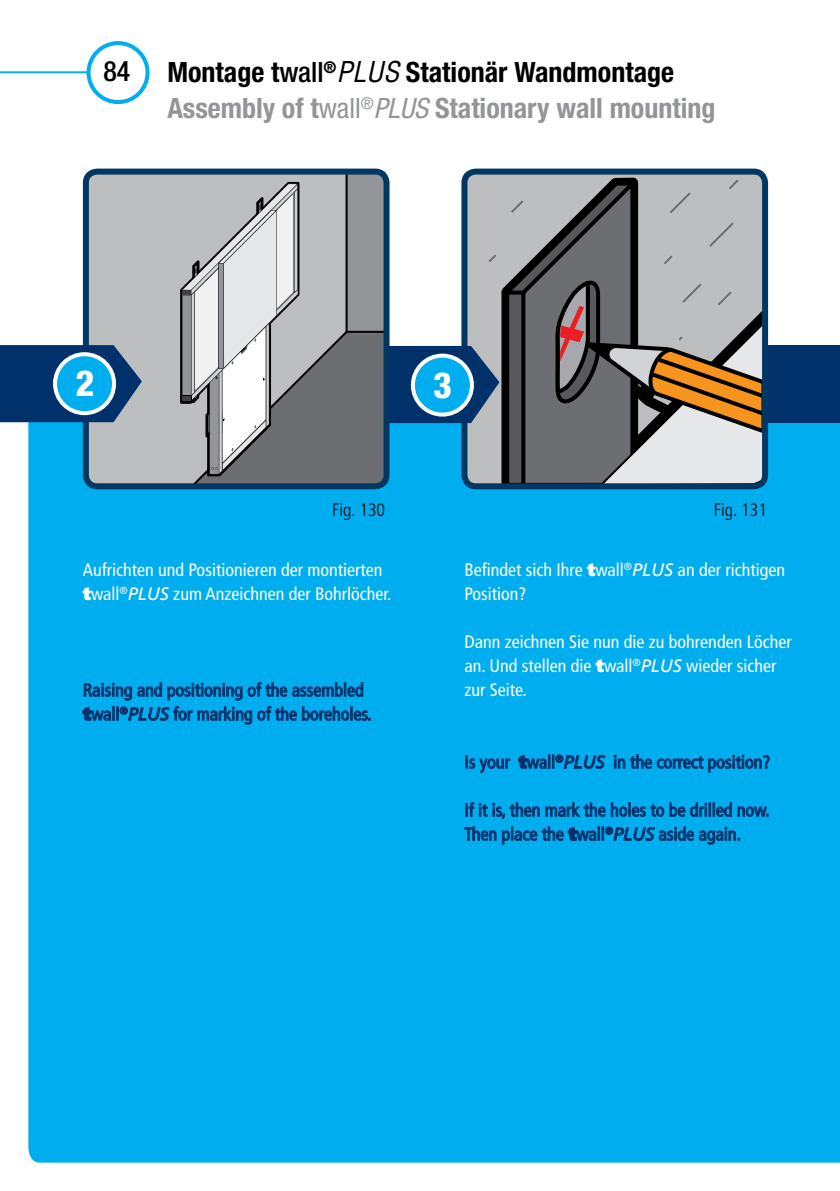
<style>
.page{position:relative;width:840px;height:1191px;background:#fff}
.page>*{position:absolute;margin:0;border:0;box-sizing:border-box;transform-origin:0 0}
.t1{font:800 condensed 36px "Helvetica Neue LT Std";color:#fff}
.t2{font:700 condensed 28px/36px "Helvetica Neue LT Std";color:#939598}
.t3{font:500 condensed 28px "Helvetica Neue LT Std";color:#000}
.t4{font:condensed 18px/24px "Frutiger LT Std";color:#fff}
.t5{font:condensed 18px/24px "Frutiger LT Std";color:#00316b}
.t6{font:300 condensed 18px "Frutiger LT Std";color:#000}
.s1{color:#000}
.s2{font-weight:500;color:#000}
.s3{font-family:"Helvetica";font-weight:400;font-style:italic;color:#000}
.s4{font-weight:400}
.s5{font-weight:400;font-style:italic}
.s6{font-weight:900;font-stretch:normal}
.s7{font-style:italic;font-stretch:normal}
</style>
<div class="page">
<div style="left:28px;top:422px;width:811px;height:740px;background:#00aeef"></div>
<hr style="left:0;top:71px;width:90px;height:2px;background:#00aeef">
<div style="left:86px;top:41px;width:63px;height:63px;border:4px solid #00aeef;border-radius:50%"></div>
<div style="left:743px;top:345px;width:96px;height:77px;background:#00316b"></div>
<svg style="left:82px;top:681px;width:288px;height:44px;background:#008ecd"></svg>
<svg style="left:507px;top:176px;width:253px;height:306px;background:#98938e"></svg>
<svg style="left:499px;top:177px;width:241px;height:217px;background:#898582"></svg>
<div style="left:461px;top:169px;width:306px;height:320px;border:6px solid #003861;border-radius:11px"></div>
<svg style="left:465px;top:755px;width:45px;height:18px"></svg>
<svg style="left:517px;top:754px;width:88px;height:15px"></svg>
<svg style="left:614px;top:754px;width:155px;height:19px;background:#008ac9"></svg>
<svg style="left:465px;top:801px;width:302px;height:18px;background:#0088c7"></svg>
<svg style="left:463px;top:826px;width:276px;height:19px;background:#0089c8"></svg>
<div style="left:90px;top:176px;width:61px;height:306px;background:#bcbec0"></div>
<svg style="left:151px;top:172px;width:348px;height:314px"></svg>
<div style="left:181px;top:395px;width:10px;height:7px;background:#000"></div>
<div style="left:182px;top:396px;width:9px;height:5px;background:#414042"></div>
<div style="left:83px;top:169px;width:306px;height:320px;border:6px solid #003861;border-radius:11px"></div>
<svg style="left:0;top:345px;width:142px;height:77px;background:#1e4879"></svg>
<div style="left:55px;top:354px;width:59px;height:59px;background:#00aeef;border-radius:50%"></div>
<div style="left:53px;top:352px;width:63px;height:63px;border:4px solid #fff;border-radius:50%"></div>
<h2 class="t3" style="left:103px;top:55px;width:28px">84</h2>
<h2 class="t2" style="left:167px;top:54px;width:549px"><span class="s1">Montage t</span><span class="s2">wall</span><sup>®</sup><span class="s3">PLUS</span> <span class="s1">Stationär Wandmontage<br></span>Assembly of t<span class="s4">wall</span><sup>®</sup><span class="s5">PLUS</span> Stationary wall mounting</h2>
<h1 class="t1" style="left:75px;top:361px;width:20px">2</h1>
<h1 class="t1" style="left:433px;top:363px;width:20px">3</h1>
<p class="t6" style="left:332px;top:499px;width:55px">Fig. 130</p>
<p class="t6" style="left:713px;top:499px;width:55px">Fig. 131</p>
<p class="t4" style="left:83px;top:558px;width:310px">Aufrichten und Positionieren der montierten <span class="s6">t</span>wall<sup>®</sup><span class="s7">PLUS</span> zum Anzeichnen der Bohrlöcher.</p>
<p class="t5" style="left:83px;top:678px;width:290px">Raising and positioning of the assembled <span class="s6">t</span>wall<sup>®</sup><span class="s7">PLUS</span> for marking of the boreholes.</p>
<p class="t4" style="left:464px;top:558px;width:322px">Befindet sich Ihre <span class="s6">t</span>wall<sup>®</sup><span class="s7">PLUS</span> an der richtigen<br>Position?</p>
<p class="t4" style="left:464px;top:630px;width:328px">Dann zeichnen Sie nun die zu bohrenden Löcher an. Und stellen die <span class="s6">t</span>wall<sup>®</sup><span class="s7">PLUS</span> wieder sicher zur Seite.</p>
<p class="t5" style="left:464px;top:750px;width:307px">Is your <span class="s6">t</span>wall<sup>®</sup><span class="s7">PLUS</span> in the correct position?</p>
<p class="t5" style="left:464px;top:798px;width:306px">If it is, then mark the holes to be drilled now.<br>Then place the <span class="s6">t</span>wall<sup>®</sup><span class="s7">PLUS</span> aside again.</p>
</div>
